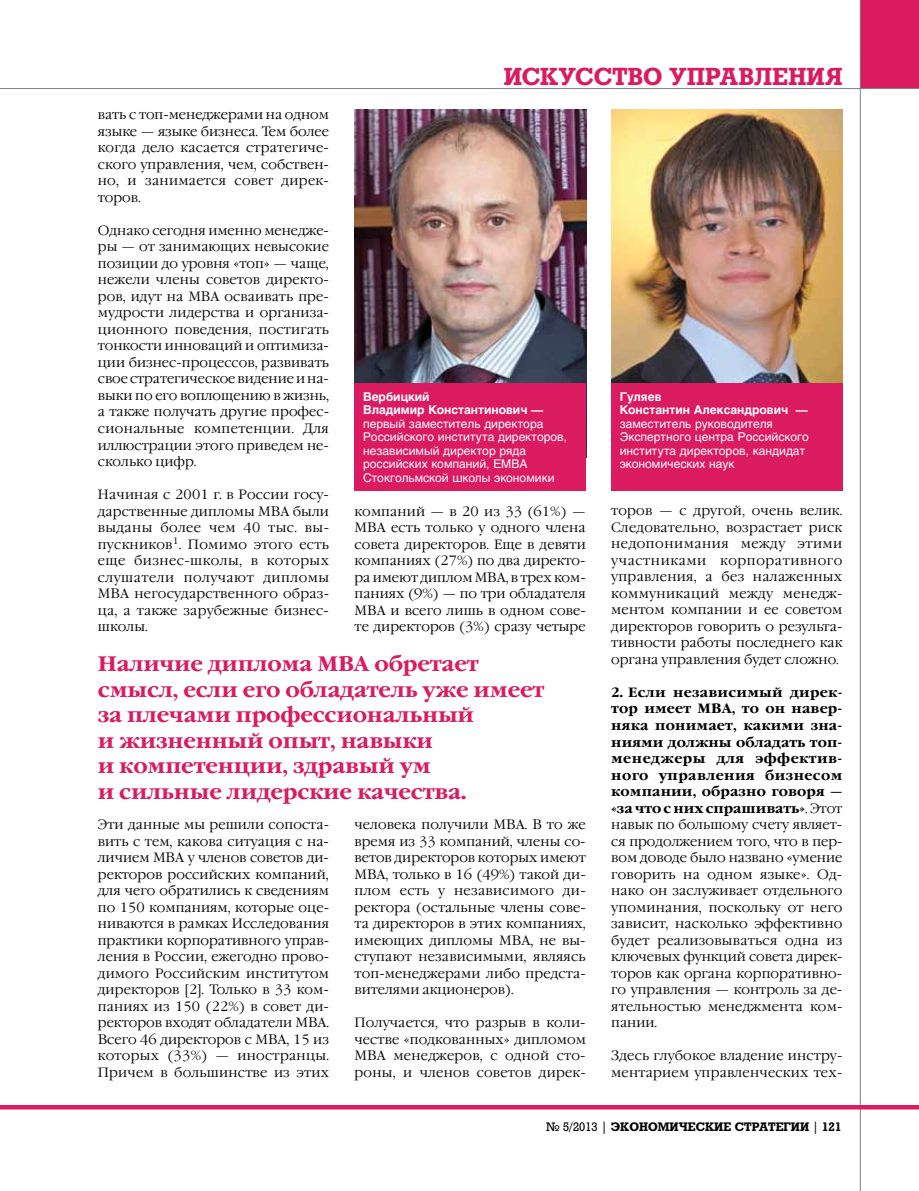
<style>
.page{position:relative;width:919px;height:1191px;background:#fff}
.page>*{position:absolute;margin:0;border:0;box-sizing:border-box;transform-origin:0 0}
.t1{font:700 24px "Rodeo";letter-spacing:.01em;color:#da1b60}
.t2{font:700 21px/25.5px "Garamond C";letter-spacing:-.01em;color:#da1b60}
.t3{font:300 13.5px/16.5px "Garamond C";letter-spacing:.015em;color:#000;text-align:justify}
.t4{font:12px/13.5px "Helios";color:#fff}
.t5{font:700 12px/13.5px "Helios";color:#fff}
.t6{font:700 12px "Rodeo";color:#000}
.s1{font-weight:700}
.s2{font-weight:400}
</style>
<div class="page">
<div style="left:859px;top:0;width:59px;height:89px;background:#da1b60"></div>
<hr style="left:0;top:88px;width:918px;height:1px;background:#808285">
<hr style="left:859px;top:0;width:1px;height:1191px;background:#808285">
<hr style="left:0;top:1105px;width:918px;height:4px;background:#da1b60">
<img style="left:611px;top:110px;width:231px;height:273px">
<img style="left:354px;top:110px;width:232px;height:347px">
<div style="left:354px;top:383px;width:231px;height:107px;background:#da1b60"></div>
<div style="left:611px;top:383px;width:231px;height:107px;background:#da1b60"></div>
<h1 class="t1" style="left:504px;top:62px;width:37px">Искусство</h1>
<h1 class="t1" style="left:669px;top:62px;width:53px">управ</h1>
<h1 class="t1" style="left:754px;top:62px;width:37px">лени</h1>
<h1 class="t1" style="left:825px;top:62px;width:19px">я</h1>
<p class="t3" style="left:98px;top:107px;width:233px">вать с топ-менеджерами на одном языке — языке бизнеса. Тем более когда дело касается стратегиче&shy;ского управления, чем, собствен&shy;но, и занимается совет дирек&shy;торов.</p>
<p class="t3" style="left:98px;top:222px;width:233px">Однако сегодня именно менедже&shy;ры — от занимающих невысокие позиции до уровня «топ» — чаще, нежели члены советов директо&shy;ров, идут на МВА осваивать пре&shy;мудрости лидерства и организа&shy;ционного поведения, постигать тонкости инноваций и оптимиза&shy;ции бизнес-процессов, развивать свое стратегическое видение и на&shy;выки по его воплощению в жизнь, а также получать другие профес&shy;сиональные компетенции. Для иллюстрации этого приведем не&shy;сколько цифр.</p>
<p class="t3" style="left:98px;top:486px;width:233px">Начиная с 2001 г. в России госу&shy;дарственные дипломы МВА были выданы более чем 40 тыс. вы&shy;пускников<sup>1</sup>. Помимо этого есть еще бизнес-школы, в которых слушатели получают дипломы МВА негосударственного образ&shy;ца, а также зарубежные бизнес&shy;школы.</p>
<p class="t5" style="left:363px;top:390px;width:182px">Вербицкий<br>Владимир Константинович —</p>
<p class="t4" style="left:363px;top:416px;width:206px">первый заместитель директора<br>Российского института директоров, независимый директор ряда российских компаний, ЕМВА<br>Стокгольмской школы экономики</p>
<p class="t3" style="left:354px;top:503px;width:233px">компаний — в 20 из 33 (61%) — МВА есть только у одного члена совета директоров. Еще в девяти компаниях (27%) по два директо&shy;ра имеют диплом МВА, в трех ком&shy;паниях (9%) — по три обладателя МВА и всего лишь в одном сове&shy;те директоров (3%) сразу четыре</p>
<h2 class="t2" style="left:98px;top:652px;width:448px">Наличие диплома МВА обретает смысл, если его обладатель уже имеет за плечами профессиональный<br>и жизненный опыт, навыки<br>и компетенции, здравый ум<br>и сильные лидерские качества.</h2>
<p class="t3" style="left:98px;top:816px;width:233px">Эти данные мы решили сопоста&shy;вить с тем, какова ситуация с на&shy;личием МВА у членов советов ди&shy;ректоров российских компаний, для чего обратились к сведениям по 150 компаниям, которые оце&shy;ниваются в рамках Исследования практики корпоративного управ&shy;ления в России, ежегодно прово&shy;димого Российским институтом директоров [2]. Только в 33 ком&shy;паниях из 150 (22%) в совет ди&shy;ректоров входят обладатели МВА.<br>Всего 46 директоров с MBA, 15 из которых (33%) — иностранцы.<br>Причем в большинстве из этих</p>
<p class="t3" style="left:354px;top:816px;width:233px">человека получили МВА. В то же время из 33 компаний, члены со&shy;ветов директоров которых имеют MBA, только в 16 (49%) такой ди&shy;плом есть у независимого ди&shy;ректора (остальные члены сове&shy;та директоров в этих компаниях, имеющих дипломы МВА, не вы&shy;ступают независимыми, являясь топ-менеджерами либо предста&shy;вителями акционеров).</p>
<p class="t3" style="left:354px;top:1014px;width:233px">Получается, что разрыв в коли&shy;честве «подкованных» дипломом МВА менеджеров, с одной сто&shy;роны, и членов советов дирек-</p>
<p class="t5" style="left:619px;top:390px;width:189px">Гуляев<br>Константин Александрович —</p>
<p class="t4" style="left:619px;top:416px;width:191px">заместитель руководителя<br>Экспертного центра Российского института директоров, кандидат экономических наук</p>
<p class="t3" style="left:611px;top:503px;width:233px">торов — с другой, очень велик.<br>Следовательно, возрастает риск недопонимания между этими участниками корпоративного управления, а без налаженных коммуникаций между менедж&shy;ментом компании и ее советом директоров говорить о результа&shy;тивности работы последнего как органа управления будет сложно.</p>
<p class="t3" style="left:611px;top:684px;width:233px"><span class="s1">2. Если независимый дирек&shy;тор имеет МВА, то он навер&shy;няка понимает, какими зна&shy;ниями должны обладать топ&shy;менеджеры для эффектив&shy;ного управления бизнесом компании, образно говоря — «за что с них спрашивать»</span>. Этот навык по большому счету являет&shy;ся продолжением того, что в пер&shy;вом доводе было названо «умение говорить на одном языке». Од&shy;нако он заслуживает отдельного упоминания, поскольку от него зависит, насколько эффективно будет реализовываться одна из ключевых функций совета дирек&shy;торов как органа корпоративно&shy;го управления — контроль за де&shy;ятельностью менеджмента ком&shy;пании.</p>
<p class="t3" style="left:611px;top:1047px;width:233px">Здесь глубокое владение инстру&shy;ментарием управленческих тех-</p>
<p class="t6" style="left:546px;top:1119px;width:297px"><span class="s2">№ 5/2013 |</span> ЭКОНОМИЧЕСКИЕ СТРАТЕГИИ <span class="s2">|</span> 121</p>
</div>
